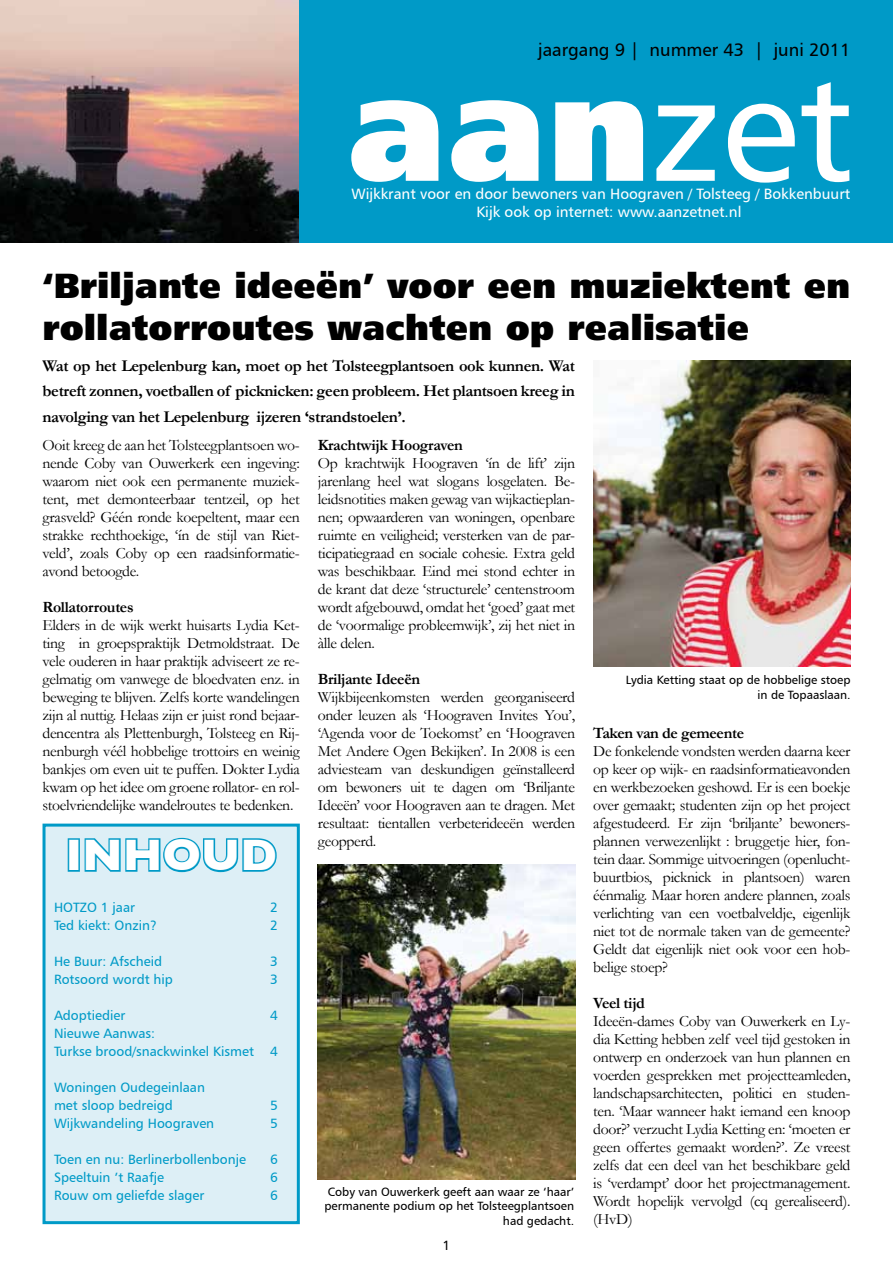
<style>
.page{position:relative;width:893px;height:1263px;background:#fff}
.page>*{position:absolute;margin:0;border:0;box-sizing:border-box;transform-origin:0 0}
.t1{font:150px "Humanist 777 BT Extra Black B";color:#fff}
.t2{font:700 45px "Gill Sans";color:#fff}
.t3{font:34.95px/42px "Humanist 777 BT Extra Black B";color:#000}
.t4{font:18px "Humanist 777 BT Roman B";color:#000}
.t5{font:700 16.5px/25.5px "Garamond";letter-spacing:-.02em;color:#000;text-align:justify}
.t6{font:15.75px/18px "Garamond";letter-spacing:-.02em;color:#000;text-align:justify}
.t7{font:700 15.75px "Garamond";letter-spacing:-.02em;color:#000}
.t8{font:15px "Humanist 777 BT Roman B";color:#fff}
.t9{font:13.5px/18px "Humanist 777 BT Roman B";color:#009ac7}
.t10{font:13.5px "Humanist 777 BT Roman B";color:#000}
.t11{font:12px/14.4px "Humanist 777 BT Roman B";color:#000;text-align:right}
.s1{font-family:"Humanist 777 BT Roman B"}
</style>
<div class="page">
<img style="left:0;top:0;width:300px;height:242px">
<div style="left:300px;top:0;width:593px;height:242px;background:#009ac7"></div>
<div style="left:44px;top:825px;width:254px;height:398px;background:#ddeff6"></div>
<div style="left:68px;top:838px;width:12px;height:34px;border:3px solid #009ac7"></div>
<svg style="left:84px;top:837px;width:193px;height:36px"></svg>
<div style="left:43px;top:824px;width:257px;height:400px;border:3px solid #009ac7"></div>
<img style="left:318px;top:864px;width:257px;height:315px">
<img style="left:593px;top:360px;width:257px;height:306px">
<p class="t4" style="left:538px;top:39px;width:314px">jaargang 9 | nummer 43 | juni 2011</p>
<h1 class="t1" style="left:347px;top:32px;width:508px">aan<span class="s1">zet</span></h1>
<p class="t8" style="left:476px;top:202px;width:267px">Kijk ook op internet: www.aanzetnet.nl</p>
<p class="t8" style="left:351px;top:184px;width:500px">Wijkkrant voor en door bewoners van Hoograven / Tolsteeg / Bokkenbuurt</p>
<h3 class="t3" style="left:43px;top:264px;width:809px">‘Briljante ideeën’ voor een muziektent en rollatorroutes wachten op realisatie</h3>
<p class="t5" style="left:43px;top:353px;width:534px">Wat op het Lepelenburg kan, moet op het Tolsteegplantsoen ook kunnen. Wat betreft zonnen, voetballen of picknicken: geen probleem. Het plantsoen kreeg in navolging van het Lepelenburg ijzeren ‘strandstoelen’.</p>
<p class="t6" style="left:43px;top:436px;width:259px">Ooit kreeg de aan het Tolsteegplantsoen wo&shy;nende Coby van Ouwerkerk een ingeving: waarom niet ook een permanente muziek&shy;tent, met demonteerbaar tentzeil, op het grasveld? Géén ronde koepeltent, maar een strakke rechthoekige, ‘ín de stijl van Riet&shy;veld’, zoals Coby op een raadsinformatie&shy;avond betoogde.</p>
<p class="t7" style="left:43px;top:596px;width:93px">Rollatorroutes</p>
<p class="t6" style="left:43px;top:616px;width:259px">Elders in de wijk werkt huisarts Lydia Ket&shy;ting in groepspraktijk Detmoldstraat. De vele ouderen in haar praktijk adviseert ze re&shy;gelmatig om vanwege de bloedvaten enz. in beweging te blijven. Zelfs korte wandelingen zijn al nuttig. Helaas zijn er juist rond bejaar&shy;dencentra als Plettenburgh, Tolsteeg en Rij&shy;nenburgh véél hobbelige trottoirs en weinig bankjes om even uit te puffen. Dokter Lydia kwam op het idee om groene rollator- en rol&shy;stoelvriendelijke wandelroutes te bedenken.</p>
<h2 class="t2" style="left:65px;top:829px;width:213px">INHOUD</h2>
<p class="t9" style="left:54px;top:898px;width:83px">HOTZO 1 jaar</p>
<p class="t9" style="left:270px;top:898px;width:9px">2</p>
<p class="t9" style="left:54px;top:916px;width:105px">Ted kiekt: Onzin?</p>
<p class="t9" style="left:270px;top:916px;width:9px">2</p>
<p class="t9" style="left:54px;top:952px;width:110px">He Buur: Afscheid</p>
<p class="t9" style="left:270px;top:952px;width:9px">3</p>
<p class="t9" style="left:54px;top:970px;width:120px">Rotsoord wordt hip</p>
<p class="t9" style="left:270px;top:970px;width:9px">3</p>
<p class="t9" style="left:54px;top:1006px;width:73px">Adoptiedier</p>
<p class="t9" style="left:270px;top:1006px;width:9px">4</p>
<p class="t9" style="left:54px;top:1024px;width:225px">Nieuwe Aanwas:<br>Turkse brood/snackwinkel Kismet 4</p>
<p class="t9" style="left:54px;top:1078px;width:152px">Woningen Oudegeinlaan met sloop bedreigd</p>
<p class="t9" style="left:270px;top:1096px;width:9px">5</p>
<p class="t9" style="left:54px;top:1114px;width:162px">Wijkwandeling Hoograven</p>
<p class="t9" style="left:270px;top:1114px;width:9px">5</p>
<p class="t9" style="left:54px;top:1150px;width:194px">Toen en nu: Berlinerbollenbonje</p>
<p class="t9" style="left:270px;top:1150px;width:9px">6</p>
<p class="t9" style="left:54px;top:1168px;width:112px">Speeltuin ’t Raafje</p>
<p class="t9" style="left:270px;top:1168px;width:9px">6</p>
<p class="t9" style="left:54px;top:1186px;width:152px">Rouw om geliefde slager</p>
<p class="t9" style="left:270px;top:1186px;width:9px">6</p>
<p class="t7" style="left:318px;top:434px;width:146px">Krachtwijk Hoograven</p>
<p class="t6" style="left:318px;top:454px;width:259px">Op krachtwijk Hoograven ‘ín de lift’ zijn jarenlang heel wat slogans losgelaten. Be&shy;leidsnotities maken gewag van wijkactieplan&shy;nen; opwaarderen van woningen, openbare ruimte en veiligheid; versterken van de par&shy;ticipatiegraad en sociale cohesie. Extra geld was beschikbaar. Eind mei stond echter in de krant dat deze ‘structurele’ centenstroom wordt afgebouwd, omdat het ‘goed’ gaat met de ‘voormalige probleemwijk’, zij het niet in àlle delen.</p>
<p class="t7" style="left:318px;top:668px;width:104px">Briljante Ideeën</p>
<p class="t6" style="left:318px;top:688px;width:259px">Wijkbijeenkomsten werden georganiseerd onder leuzen als ‘Hoograven Invites You’, ‘Agenda voor de Toekomst’ en ‘Hoograven Met Andere Ogen Bekijken’. In 2008 is een adviesteam van deskundigen geïnstalleerd om bewoners uit te dagen om ‘Briljante Ideeën’ voor Hoograven aan te dragen. Met resultaat: tientallen verbeterideeën werden geopperd.</p>
<p class="t11" style="left:324px;top:1184px;width:251px">Coby van Ouwerkerk geeft aan waar ze ‘haar’ permanente podium op het Tolsteegplantsoen had gedacht.</p>
<p class="t10" style="left:443px;top:1237px;width:9px">1</p>
<p class="t11" style="left:626px;top:673px;width:226px">Lydia Ketting staat op de hobbelige stoep in de Topaaslaan.</p>
<p class="t7" style="left:593px;top:722px;width:152px">Taken van de gemeente</p>
<p class="t6" style="left:593px;top:742px;width:259px">De fonkelende vondsten werden daarna keer op keer op wijk- en raadsinformatieavonden en werkbezoeken geshowd. Er is een boekje over gemaakt; studenten zijn op het project afgestudeerd. Er zijn ‘briljante’ bewoners&shy;plannen verwezenlijkt : bruggetje hier, fon&shy;tein daar. Sommige uitvoeringen (openlucht&shy;buurtbios, picknick in plantsoen) waren éénmalig. Maar horen andere plannen, zoals verlichting van een voetbalveldje, eigenlijk niet tot de normale taken van de gemeente?<br>Geldt dat eigenlijk niet ook voor een hob&shy;belige stoep?</p>
<p class="t7" style="left:593px;top:992px;width:53px">Veel tijd</p>
<p class="t6" style="left:593px;top:1012px;width:259px">Ideeën-dames Coby van Ouwerkerk en Ly&shy;dia Ketting hebben zelf veel tijd gestoken in ontwerp en onderzoek van hun plannen en voerden gesprekken met projectteamleden, landschapsarchitecten, politici en studen&shy;ten. ‘Maar wanneer hakt iemand een knoop door?’ verzucht Lydia Ketting en: ‘moeten er geen offertes gemaakt worden?’. Ze vreest zelfs dat een deel van het beschikbare geld is ‘verdampt’ door het projectmanagement.<br>Wordt hopelijk vervolgd (cq gerealiseerd). (HvD)</p>
</div>
